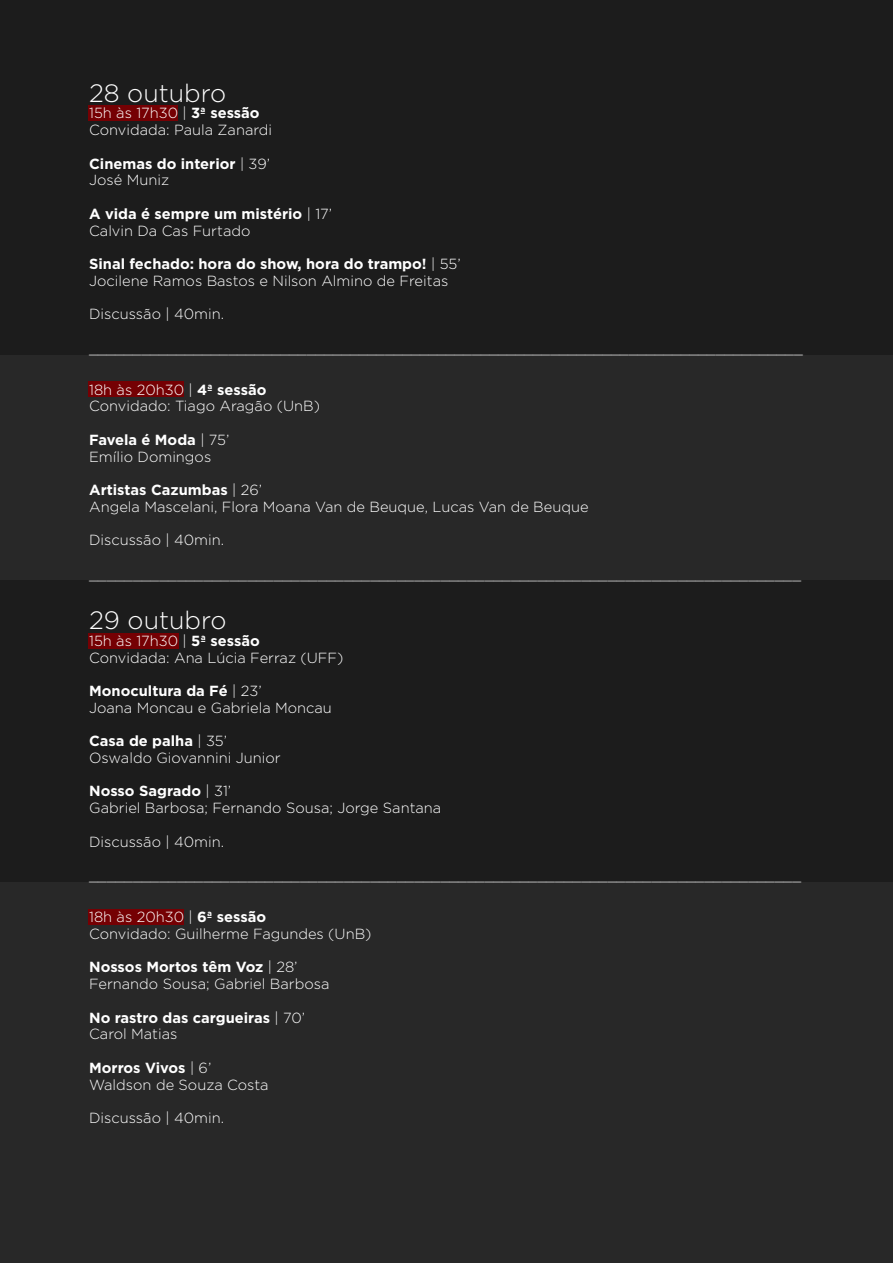
<style>
.page{position:relative;width:893px;height:1263px;background:#fff}
.page>*{position:absolute;margin:0;border:0;box-sizing:border-box;transform-origin:0 0}
.t1{font:300 25.05px "Gotham";color:#fff}
.t2{font:300 14.7px/16.8px "Gotham";color:#fff}
.t3{font:700 14.7px/16.8px "Gotham";color:#fff}
.s1{font-weight:700}
.s2{font-weight:300}
</style>
<div class="page">
<div style="left:0;top:355px;width:893px;height:226px;background:#282828"></div>
<div style="left:0;top:882px;width:893px;height:381px;background:#282828"></div>
<div style="left:0;top:0;width:893px;height:355px;background:#1c1c1c"></div>
<div style="left:0;top:581px;width:893px;height:301px;background:#1c1c1c"></div>
<div style="left:88px;top:105px;width:90px;height:16px;background:#750003"></div>
<div style="left:88px;top:381px;width:96px;height:16px;background:#750003"></div>
<div style="left:88px;top:909px;width:96px;height:16px;background:#750003"></div>
<div style="left:88px;top:633px;width:91px;height:15px;background:#750003"></div>
<h1 class="t1" style="left:89px;top:79px;width:139px">28 outubro</h1>
<p class="t2" style="left:89px;top:105px;width:185px">15h às 17h30 | <span class="s1">3ª sessão<br></span>Convidada: Paula Zanardi</p>
<p class="t3" style="left:89px;top:155px;width:183px">Cinemas do interior <span class="s2">| 39’<br>José Muniz</span></p>
<p class="t3" style="left:89px;top:205px;width:245px">A vida é sempre um mistério <span class="s2">| 17’<br>Calvin Da Cas Furtado</span></p>
<p class="t2" style="left:89px;top:255px;width:373px"><span class="s1">Sinal fechado: hora do show, hora do trampo!</span> | 55’<br>Jocilene Ramos Bastos e Nilson Almino de Freitas</p>
<p class="t2" style="left:89px;top:305px;width:136px">Discussão | 40min.</p>
<p class="t2" style="left:89px;top:339px;width:715px">__________________________________________________________________________________</p>
<p class="t2" style="left:89px;top:381px;width:232px">18h às 20h30 | <span class="s1">4ª sessão<br></span>Convidado: Tiago Aragão (UnB)</p>
<p class="t2" style="left:89px;top:431px;width:142px"><span class="s1">Favela é Moda</span> | 75’<br>Emílio Domingos</p>
<p class="t2" style="left:89px;top:481px;width:501px"><span class="s1">Artistas Cazumbas</span> | 26’<br>Angela Mascelani, Flora Moana Van de Beuque, Lucas Van de Beuque</p>
<p class="t2" style="left:89px;top:531px;width:136px">Discussão | 40min.</p>
<p class="t2" style="left:89px;top:565px;width:713px">_________________________________________________________________________________</p>
<h1 class="t1" style="left:89px;top:606px;width:139px">29 outubro</h1>
<p class="t2" style="left:89px;top:632px;width:256px">15h às 17h30 | <span class="s1">5ª sessão<br></span>Convidada: Ana Lúcia Ferraz (UFF)</p>
<p class="t2" style="left:89px;top:682px;width:244px"><span class="s1">Monocultura da Fé</span> | 23’<br>Joana Moncau e Gabriela Moncau</p>
<p class="t2" style="left:89px;top:732px;width:193px"><span class="s1">Casa de palha</span> | 35’<br>Oswaldo Giovannini Junior</p>
<p class="t2" style="left:89px;top:783px;width:354px"><span class="s1">Nosso Sagrado</span> | 31’<br>Gabriel Barbosa; Fernando Sousa; Jorge Santana</p>
<p class="t2" style="left:89px;top:833px;width:136px">Discussão | 40min.</p>
<p class="t2" style="left:89px;top:866px;width:713px">_________________________________________________________________________________</p>
<p class="t2" style="left:89px;top:908px;width:284px">18h às 20h30 | <span class="s1">6ª sessão<br></span>Convidado: Guilherme Fagundes (UnB)</p>
<p class="t2" style="left:89px;top:958px;width:242px"><span class="s1">Nossos Mortos têm Voz</span> | 28’<br>Fernando Sousa; Gabriel Barbosa</p>
<p class="t3" style="left:89px;top:1008px;width:218px">No rastro das cargueiras <span class="s2">| 70’<br>Carol Matias</span></p>
<p class="t2" style="left:89px;top:1059px;width:181px"><span class="s1">Morros Vivos</span> | 6’<br>Waldson de Souza Costa</p>
<p class="t2" style="left:89px;top:1109px;width:136px">Discussão | 40min.</p>
</div>
